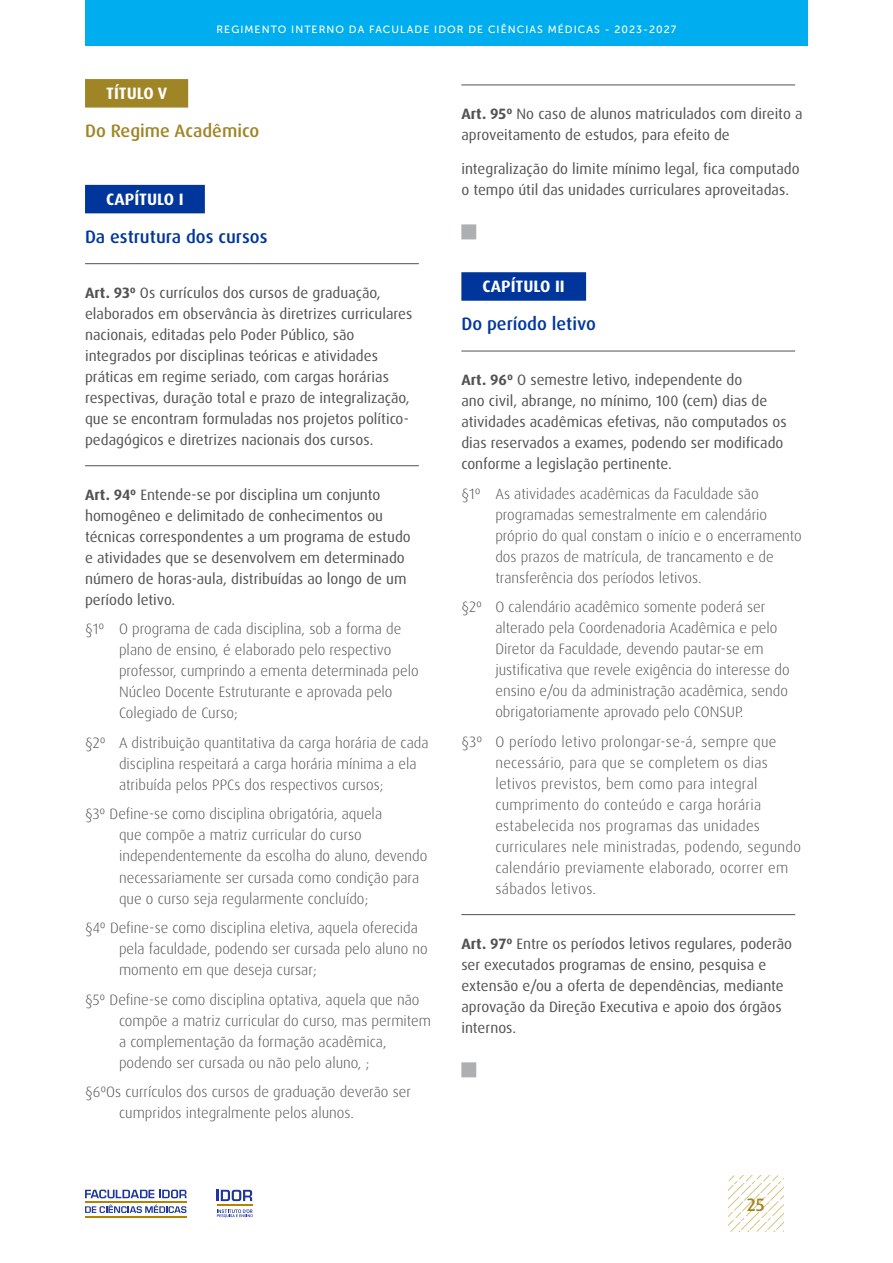
<style>
.page{position:relative;width:893px;height:1263px;background:#fff}
.page>*{position:absolute;margin:0;border:0;box-sizing:border-box;transform-origin:0 0}
.capítulos_tit{font:500 18px "Dax Pro";color:#00369c}
.tit{font:500 18px "Dax Pro";color:#a08527}
.capítulos{font:700 16.5px "Dax Pro";color:#fff}
.títulos{font:700 16.5px "Dax Pro";color:#fff}
.tops_1{font:300 15px/21px "Dax Pro";color:#525252}
.art{font:15px/21px "Dax Pro";color:#525252}
.tops_1-2{font:300 15px/21px "Dax Pro";letter-spacing:.02em;color:#525252}
.art__sequências{font:15px/21px "Dax Pro";color:#525252}
.t1{font:10.5px "Museo Sans 500";letter-spacing:.1em;color:#fff}
.s1{font-weight:700}
</style>
<div class="page">
<svg style="left:728px;top:1176px;width:55px;height:55px"></svg>
<div style="left:85px;top:0;width:723px;height:46px;background:#00aeef"></div>
<svg style="left:217px;top:1209px;width:36px;height:8px"></svg>
<svg style="left:217px;top:1190px;width:35px;height:11px"></svg>
<hr style="left:217px;top:1204px;width:35px;height:2px;background:#b48300">
<hr style="left:85px;top:1201px;width:101px;height:2px;background:#b38200">
<hr style="left:85px;top:1216px;width:101px;height:1px;background:#b38200">
<svg style="left:85px;top:1189px;width:101px;height:9px"></svg>
<svg style="left:85px;top:1204px;width:101px;height:9px"></svg>
<div style="left:85px;top:79px;width:103px;height:29px;background:#a08527"></div>
<div style="left:85px;top:185px;width:120px;height:28px;background:#00369c"></div>
<hr style="left:85px;top:263px;width:334px;height:1px;background:#525252">
<hr style="left:85px;top:465px;width:334px;height:1px;background:#525252">
<hr style="left:461px;top:85px;width:334px;height:1px;background:#525252">
<div style="left:461px;top:224px;width:15px;height:15px;background:#adafb0"></div>
<div style="left:461px;top:272px;width:125px;height:29px;background:#00369c"></div>
<hr style="left:461px;top:351px;width:334px;height:1px;background:#525252">
<hr style="left:461px;top:914px;width:334px;height:1px;background:#525252">
<div style="left:461px;top:1062px;width:15px;height:15px;background:#adafb0"></div>
<p class="t1" style="left:217px;top:24px;width:461px">REGIMENTO INTERNO DA FACULADE IDOR DE CIÊNCIAS MÉDICAS - 2023-2027</p>
<p class="títulos" style="left:106px;top:83px;width:63px">TÍTULO V</p>
<p class="tit" style="left:85px;top:119px;width:176px">Do Regime Acadêmico</p>
<p class="capítulos" style="left:106px;top:188px;width:79px">CAPÍTULO I</p>
<p class="capítulos_tit" style="left:85px;top:225px;width:184px">Da estrutura dos cursos</p>
<p class="art" style="left:85px;top:282px;width:329px"><span class="s1">Art. 93º</span> Os currículos dos cursos de graduação, elaborados em observância às diretrizes curriculares nacionais, editadas pelo Poder Público, são integrados por disciplinas teóricas e atividades práticas em regime seriado, com cargas horárias respectivas, duração total e prazo de integralização, que se encontram formuladas nos projetos político&shy;pedagógicos e diretrizes nacionais dos cursos.</p>
<p class="art" style="left:85px;top:484px;width:327px"><span class="s1">Art. 94º</span> Entende-se por disciplina um conjunto homogêneo e delimitado de conhecimentos ou técnicas correspondentes a um programa de estudo e atividades que se desenvolvem em determinado número de horas-aula, distribuídas ao longo de um período letivo.</p>
<p class="tops_1" style="left:119px;top:619px;width:301px;text-indent:-34px">§1º O programa de cada disciplina, sob a forma de plano de ensino, é elaborado pelo respectivo professor, cumprindo a ementa determinada pelo Núcleo Docente Estruturante e aprovada pelo Colegiado de Curso;</p>
<p class="tops_1" style="left:119px;top:732px;width:311px;text-indent:-34px">§2º A distribuição quantitativa da carga horária de cada disciplina respeitará a carga horária mínima a ela atribuída pelos PPCs dos respectivos cursos;</p>
<p class="tops_1" style="left:119px;top:804px;width:310px;text-indent:-34px">§3º Define-se como disciplina obrigatória, aquela<br>que compõe a matriz curricular do curso independentemente da escolha do aluno, devendo necessariamente ser cursada como condição para que o curso seja regularmente concluído;</p>
<p class="tops_1" style="left:119px;top:917px;width:310px;text-indent:-34px">§4º Define-se como disciplina eletiva, aquela oferecida pela faculdade, podendo ser cursada pelo aluno no momento em que deseja cursar;</p>
<p class="tops_1" style="left:119px;top:989px;width:313px;text-indent:-34px">§5º Define-se como disciplina optativa, aquela que não compõe a matriz curricular do curso, mas permitem a complementação da formação acadêmica, podendo ser cursada ou não pelo aluno, ;</p>
<p class="tops_1" style="left:119px;top:1081px;width:293px;text-indent:-34px">§6ºOs currículos dos cursos de graduação deverão ser cumpridos integralmente pelos alunos.</p>
<p class="art" style="left:461px;top:103px;width:343px"><span class="s1">Art. 95º</span> No caso de alunos matriculados com direito a aproveitamento de estudos, para efeito de</p>
<p class="art__sequências" style="left:461px;top:158px;width:340px">integralização do limite mínimo legal, fica computado o tempo útil das unidades curriculares aproveitadas.</p>
<p class="capítulos" style="left:483px;top:276px;width:84px">CAPÍTULO II</p>
<p class="capítulos_tit" style="left:461px;top:312px;width:136px">Do período letivo</p>
<p class="art" style="left:461px;top:370px;width:327px"><span class="s1">Art. 96º</span> O semestre letivo, independente do<br>ano civil, abrange, no mínimo, 100 (cem) dias de atividades acadêmicas efetivas, não computados os dias reservados a exames, podendo ser modificado conforme a legislação pertinente.</p>
<p class="tops_1" style="left:495px;top:483px;width:308px;text-indent:-34px">§1º As atividades acadêmicas da Faculdade são programadas semestralmente em calendário próprio do qual constam o início e o encerramento dos prazos de matrícula, de trancamento e de transferência dos períodos letivos.</p>
<p class="tops_1" style="left:495px;top:597px;width:296px;text-indent:-34px">§2º O calendário acadêmico somente poderá ser alterado pela Coordenadoria Acadêmica e pelo Diretor da Faculdade, devendo pautar-se em justificativa que revele exigência do interesse do ensino e/ou da administração acadêmica, sendo obrigatoriamente aprovado pelo CONSUP.</p>
<p class="tops_1-2" style="left:495px;top:731px;width:307px;text-indent:-34px">§3º O período letivo prolongar-se-á, sempre que necessário, para que se completem os dias letivos previstos, bem como para integral cumprimento do conteúdo e carga horária estabelecida nos programas das unidades curriculares nele ministradas, podendo, segundo calendário previamente elaborado, ocorrer em sábados letivos.</p>
<p class="art" style="left:461px;top:933px;width:332px"><span class="s1">Art. 97º</span> Entre os períodos letivos regulares, poderão ser executados programas de ensino, pesquisa e extensão e/ou a oferta de dependências, mediante aprovação da Direção Executiva e apoio dos órgãos internos.</p>
<p class="tit" style="left:747px;top:1193px;width:19px">25</p>
</div>
